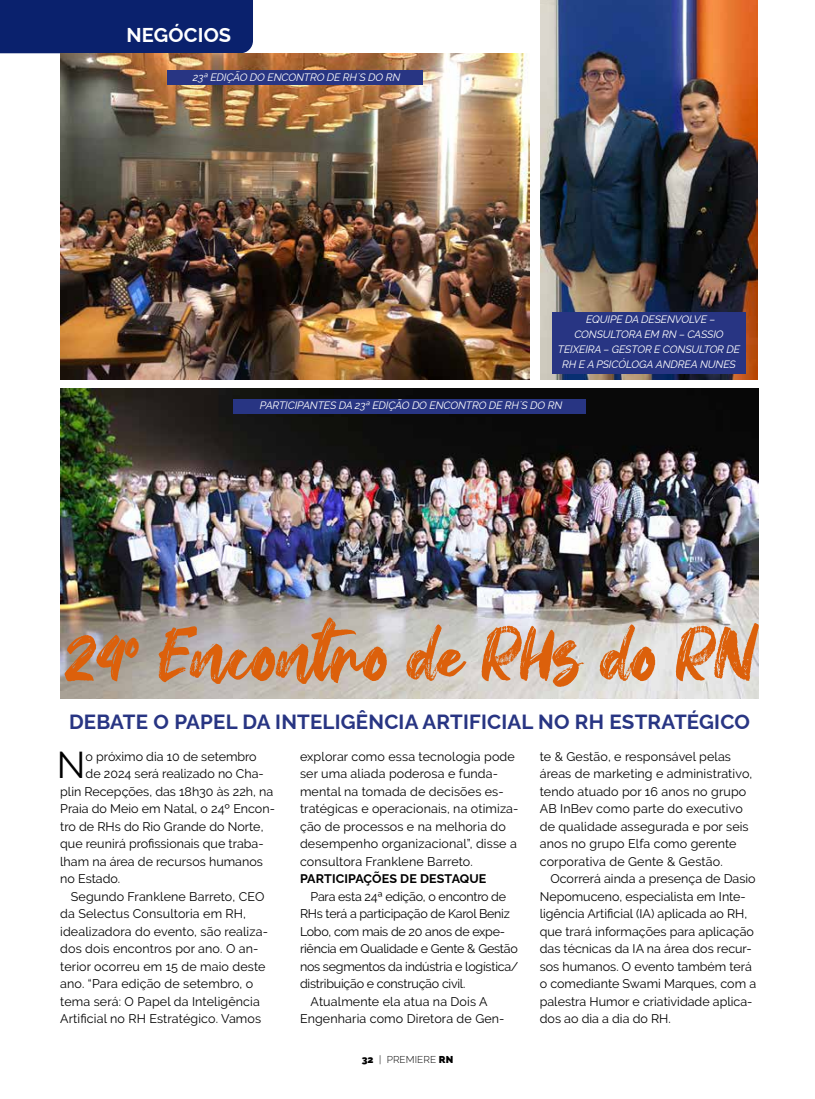
<style>
.page{position:relative;width:815px;height:1099px;background:#fff}
.page>*{position:absolute;margin:0;border:0;box-sizing:border-box;transform-origin:0 0}
.t1{font:70.88px "Hey October";letter-spacing:.01em;color:#dc600b}
.t2{font:37.12px "Raleway";color:#000}
.t3{font:700 20.5px "Raleway";letter-spacing:.01em;color:#283583}
.t4{font:700 20px "Raleway";letter-spacing:.01em;color:#fff}
.t5{font:12.5px/17.5px "Raleway";color:#000}
.t6{font:12.5px "Raleway";letter-spacing:-.02em;color:#000}
.t7{font:700 12.5px "Raleway";letter-spacing:.01em;color:#000}
.t8{font:italic 10.75px/15px "Raleway";letter-spacing:-.01em;color:#fff;text-align:center}
.t9{font:300 10px "Raleway";letter-spacing:.01em;color:#000}
.s1{font-weight:900}
</style>
<div class="page">
<img style="left:60px;top:389px;width:698px;height:309px">
<div style="left:0;top:0;width:253px;height:53px;background:#0a216d"></div>
<img style="left:60px;top:53px;width:469px;height:326px">
<img style="left:540px;top:0;width:218px;height:379px">
<div style="left:233px;top:399px;width:353px;height:14px;background:#283583"></div>
<div style="left:167px;top:71px;width:256px;height:14px;background:#283583"></div>
<div style="left:552px;top:313px;width:194px;height:61px;background:#283583"></div>
<h3 class="t4" style="left:126px;top:19px;width:106px">NEGÓCIOS</h3>
<p class="t8" style="left:193px;top:69px;width:209px">23ª EDIÇÃO DO ENCONTRO DE RH´S DO RN</p>
<p class="t8" style="left:558px;top:310px;width:184px">EQUIPE DA DESENVOLVE –<br>CONSULTORA EM RN – CASSIO<br>TEIXEIRA – GESTOR E CONSULTOR DE<br>RH E A PSICÓLOGA ANDREA NUNES</p>
<p class="t8" style="left:260px;top:397px;width:304px">PARTICIPANTES DA 23ª EDIÇÃO DO ENCONTRO DE RH´S DO RN</p>
<h1 class="t1" style="left:64px;top:614px;width:691px">24<sup>o</sup> Encontro de RHs do RN</h1>
<h3 class="t3" style="left:69px;top:706px;width:682px">DEBATE O PAPEL DA INTELIGÊNCIA ARTIFICIAL NO RH ESTRATÉGICO</h3>
<h2 class="t2" style="left:57px;top:743px;width:30px">N</h2>
<p class="t5" style="left:86px;top:747px;width:173px">o próximo dia 10 de setembro</p>
<p class="t5" style="left:86px;top:765px;width:180px">de 2024 será realizado no Cha-</p>
<p class="t5" style="left:60px;top:782px;width:215px">plin Recepções, das 18h30 às 22h, na</p>
<p class="t5" style="left:60px;top:800px;width:216px">Praia do Meio em Natal, o 24º Encon-</p>
<p class="t5" style="left:60px;top:817px;width:205px">tro de RHs do Rio Grande do Norte,</p>
<p class="t5" style="left:60px;top:835px;width:205px">que reunirá profissionais que traba-</p>
<p class="t5" style="left:60px;top:852px;width:204px">lham na área de recursos humanos</p>
<p class="t5" style="left:60px;top:870px;width:62px">no Estado.</p>
<p class="t5" style="left:71px;top:887px;width:195px">Segundo Franklene Barreto, CEO</p>
<p class="t5" style="left:60px;top:905px;width:187px">da Selectus Consultoria em RH,</p>
<p class="t5" style="left:60px;top:922px;width:209px">idealizadora do evento, são realiza-</p>
<p class="t5" style="left:60px;top:940px;width:200px">dos dois encontros por ano. O an-</p>
<p class="t5" style="left:60px;top:957px;width:207px">terior ocorreu em 15 de maio deste</p>
<p class="t5" style="left:60px;top:975px;width:195px">ano. “Para edição de setembro, o</p>
<p class="t5" style="left:60px;top:992px;width:201px">tema será: O Papel da Inteligência</p>
<p class="t5" style="left:60px;top:1010px;width:203px">Artificial no RH Estratégico. Vamos</p>
<p class="t5" style="left:300px;top:747px;width:220px">explorar como essa tecnologia pode ser uma aliada poderosa e funda&shy;mental na tomada de decisões es&shy;tratégicas e operacionais, na otimiza&shy;ção de processos e na melhoria do desempenho organizacional”, disse a consultora Franklene Barreto.</p>
<p class="t7" style="left:300px;top:869px;width:188px">PARTICIPAÇÕES DE DESTAQUE</p>
<p class="t6" style="left:311px;top:889px;width:197px">Para esta 24ª edição, o encontro de</p>
<p class="t6" style="left:300px;top:906px;width:211px">RHs terá a participação de Karol Beniz</p>
<p class="t6" style="left:300px;top:924px;width:207px">Lobo, com mais de 20 anos de expe-</p>
<p class="t6" style="left:300px;top:941px;width:219px">riência em Qualidade e Gente &amp; Gestão</p>
<p class="t6" style="left:300px;top:959px;width:220px">nos segmentos da indústria e logística/</p>
<p class="t6" style="left:300px;top:976px;width:167px">distribuição e construção civil.</p>
<p class="t5" style="left:311px;top:992px;width:179px">Atualmente ela atua na Dois A</p>
<p class="t5" style="left:300px;top:1010px;width:206px">Engenharia como Diretora de Gen-</p>
<p class="t9" style="left:362px;top:1051px;width:93px"><span class="s1">32</span> | PREMIERE <span class="s1">RN</span></p>
<p class="t5" style="left:540px;top:747px;width:214px">te &amp; Gestão, e responsável pelas áreas de marketing e administrativo, tendo atuado por 16 anos no grupo<br>AB InBev como parte do executivo de qualidade assegurada e por seis anos no grupo Elfa como gerente corporativa de Gente &amp; Gestão.</p>
<p class="t5" style="left:540px;top:870px;width:218px;text-indent:11px">Ocorrerá ainda a presença de Dasio Nepomuceno, especialista em Inte&shy;ligência Artificial (IA) aplicada ao RH, que trará informações para aplicação das técnicas da IA na área dos recur&shy;sos humanos. O evento também terá o comediante Swami Marques, com a palestra Humor e criatividade aplica&shy;dos ao dia a dia do RH.</p>
</div>
